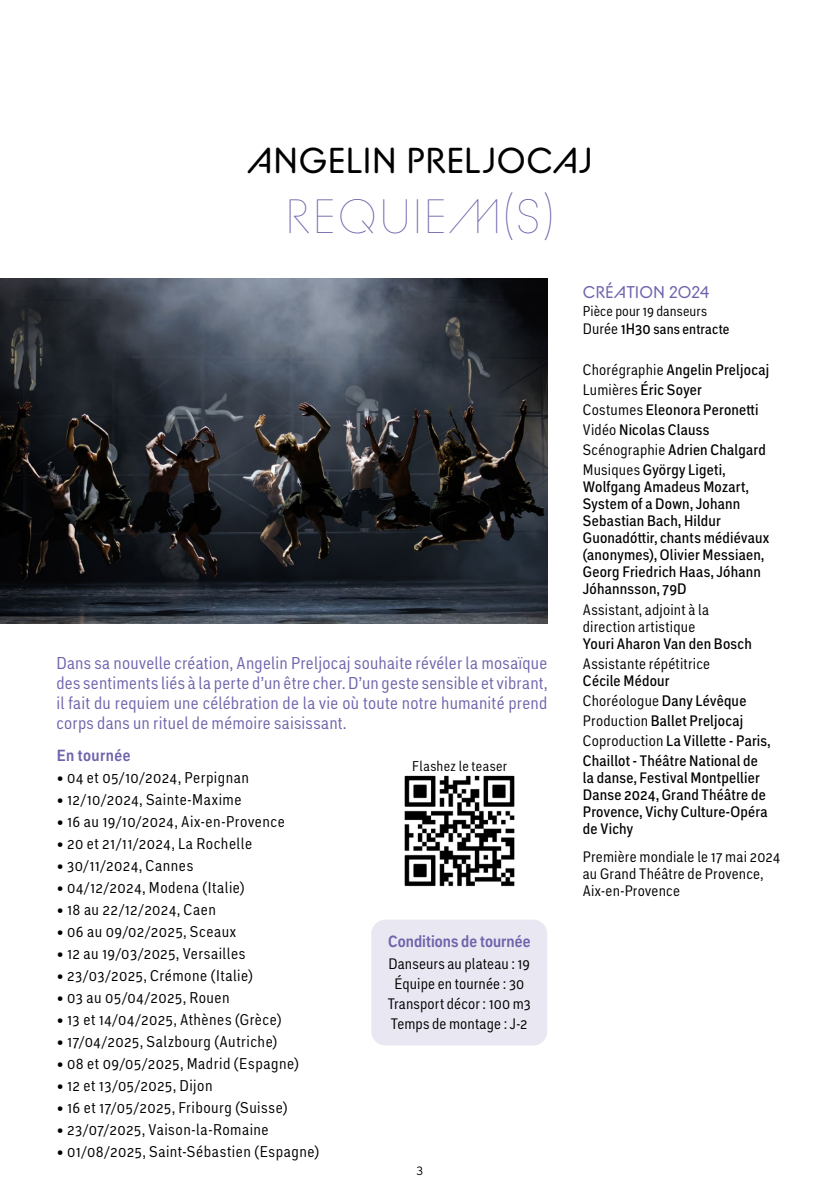
<style>
.page{position:relative;width:840px;height:1191px;background:#fff}
.page>*{position:absolute;margin:0;border:0;box-sizing:border-box;transform-origin:0 0}
.t1{font:48px "BC Alphapipe TSB";letter-spacing:.06em;color:#6e64ac}
.t2{font:36px "BC Alphapipe RB";letter-spacing:.02em;color:#000}
.t3{font:condensed 17px/20px "Embarcadero MVB Pro";letter-spacing:.015em;color:#6e64ac;text-align:justify}
.t4{font:17px "BC Alphapipe RB";letter-spacing:.02em;color:#6e64ac}
.t5{font:700 condensed 16px "Embarcadero MVB Pro";letter-spacing:.005em;color:#6e64ac}
.t6{font:700 condensed 16px "Embarcadero MVB Pro";letter-spacing:.03em;color:#6e64ac}
.t7{font:condensed 15.4px "Embarcadero MVB Pro";letter-spacing:.03em;color:#000}
.t8{font:500 condensed 15px/20px "Embarcadero MVB Pro";letter-spacing:.015em;color:#000}
.t9{font:condensed 15px/17px "Embarcadero MVB Pro";letter-spacing:.015em;color:#000}
.t10{font:condensed 14px/18px "Embarcadero MVB Pro";letter-spacing:.015em;color:#000}
.t11{font:300 12px "Interstate";color:#000}
.s1{font-size:15px}
.s2{font-weight:500;font-size:15px}
.s3{font-weight:500}
.s4{font-weight:400}
</style>
<div class="page">
<img style="left:0;top:278px;width:547px;height:345px">
<img style="left:404px;top:775px;width:111px;height:112px">
<div style="left:371px;top:919px;width:176px;height:126px;background:#e9e7f2;border-radius:14px"></div>
<h2 class="t2" style="left:247px;top:138px;width:346px">ANGELIN PRELJOCAJ</h2>
<h1 class="t1" style="left:286px;top:187px;width:269px">REQUIEM(S)</h1>
<p class="t3" style="left:56px;top:652px;width:492px">Dans sa nouvelle création, Angelin Preljocaj souhaite révéler la mosaïque des sentiments liés à la perte d’un être cher. D’un geste sensible et vibrant, il fait du requiem une célébration de la vie où toute notre humanité prend corps dans un rituel de mémoire saisissant.</p>
<p class="t10" style="left:412px;top:756px;width:96px">Flashez le teaser</p>
<p class="t6" style="left:57px;top:744px;width:75px">En tournée</p>
<p class="t7" style="left:57px;top:767px;width:194px">• 04 et 05/10/2024, Perpignan</p>
<p class="t7" style="left:57px;top:789px;width:186px">• 12/10/2024, Sainte-Maxime</p>
<p class="t7" style="left:57px;top:811px;width:230px">• 16 au 19/10/2024, Aix-en-Provence</p>
<p class="t7" style="left:57px;top:833px;width:197px">• 20 et 21/11/2024, La Rochelle</p>
<p class="t7" style="left:57px;top:855px;width:138px">• 30/11/2024, Cannes</p>
<p class="t7" style="left:57px;top:877px;width:189px">• 04/12/2024, Modena (Italie)</p>
<p class="t7" style="left:57px;top:899px;width:161px">• 18 au 22/12/2024, Caen</p>
<p class="t7" style="left:57px;top:921px;width:181px">• 06 au 09/02/2025, Sceaux</p>
<p class="t7" style="left:57px;top:943px;width:190px">• 12 au 19/03/2025, Versailles</p>
<p class="t7" style="left:57px;top:965px;width:197px">• 23/03/2025, Crémone (Italie)</p>
<p class="t7" style="left:57px;top:987px;width:174px">• 03 au 05/04/2025, Rouen</p>
<p class="t7" style="left:57px;top:1009px;width:226px">• 13 et 14/04/2025, Athènes (Grèce)</p>
<p class="t7" style="left:57px;top:1031px;width:222px">• 17/04/2025, Salzbourg (Autriche)</p>
<p class="t7" style="left:57px;top:1053px;width:243px">• 08 et 09/05/2025, Madrid (Espagne)</p>
<p class="t7" style="left:57px;top:1075px;width:157px">• 12 et 13/05/2025, Dijon</p>
<p class="t7" style="left:57px;top:1097px;width:232px">• 16 et 17/05/2025, Fribourg (Suisse)</p>
<p class="t7" style="left:57px;top:1119px;width:213px">• 23/07/2025, Vaison-la-Romaine</p>
<p class="t7" style="left:57px;top:1141px;width:264px">• 01/08/2025, Saint-Sébastien (Espagne)</p>
<p class="t5" style="left:388px;top:929px;width:144px">Conditions de tournée</p>
<p class="t9" style="left:387px;top:953px;width:144px;line-height:20px;text-align:center">Danseurs au plateau : 19<br>Équipe en tournée : 30<br>Transport décor : 100 m3<br>Temps de montage : J-2</p>
<p class="t11" style="left:416px;top:1164px;width:8px">3</p>
<p class="t4" style="left:582px;top:282px;width:128px">CRÉATION 2024</p>
<p class="t10" style="left:582px;top:302px;width:148px">Pièce pour 19 danseurs<br><span class="s1">Durée</span> <span class="s2">1H30</span> <span class="s3">sans entracte</span></p>
<p class="t8" style="left:582px;top:360px;width:188px"><span class="s4">Chorégraphie</span> Angelin Preljocaj<br><span class="s4">Lumières</span> Éric Soyer<br><span class="s4">Costumes</span> Eleonora Peronetti<br><span class="s4">Vidéo</span> Nicolas Clauss<br><span class="s4">Scénographie</span> Adrien Chalgard<br><span class="s4">Musiques</span> György Ligeti,</p>
<p class="t8" style="left:582px;top:478px;width:188px;line-height:17px">Wolfgang Amadeus Mozart,<br>System of a Down, Johann<br>Sebastian Bach, Hildur<br>Guonadóttir, chants médiévaux (anonymes), Olivier Messiaen,<br>Georg Friedrich Haas, Jóhann<br>Jóhannsson, 79D</p>
<p class="t9" style="left:582px;top:600px;width:128px">Assistant, adjoint à la direction artistique</p>
<p class="t8" style="left:582px;top:633px;width:170px">Youri Aharon Van den Bosch</p>
<p class="t9" style="left:582px;top:654px;width:129px">Assistante répétitrice</p>
<p class="t8" style="left:582px;top:670px;width:189px">Cécile Médour<br><span class="s4">Choréologue</span> Dany Lévêque<br><span class="s4">Production</span> Ballet Preljocaj<br><span class="s4">Coproduction</span> La Villette - Paris,<br>Chaillot - Théâtre National de</p>
<p class="t8" style="left:582px;top:768px;width:186px;line-height:17px">la danse, Festival Montpellier<br>Danse 2024, Grand Théâtre de<br>Provence, Vichy Culture-Opéra de Vichy</p>
<p class="t9" style="left:582px;top:847px;width:199px">Première mondiale le 17 mai 2024 au Grand Théâtre de Provence,<br>Aix-en-Provence</p>
</div>
